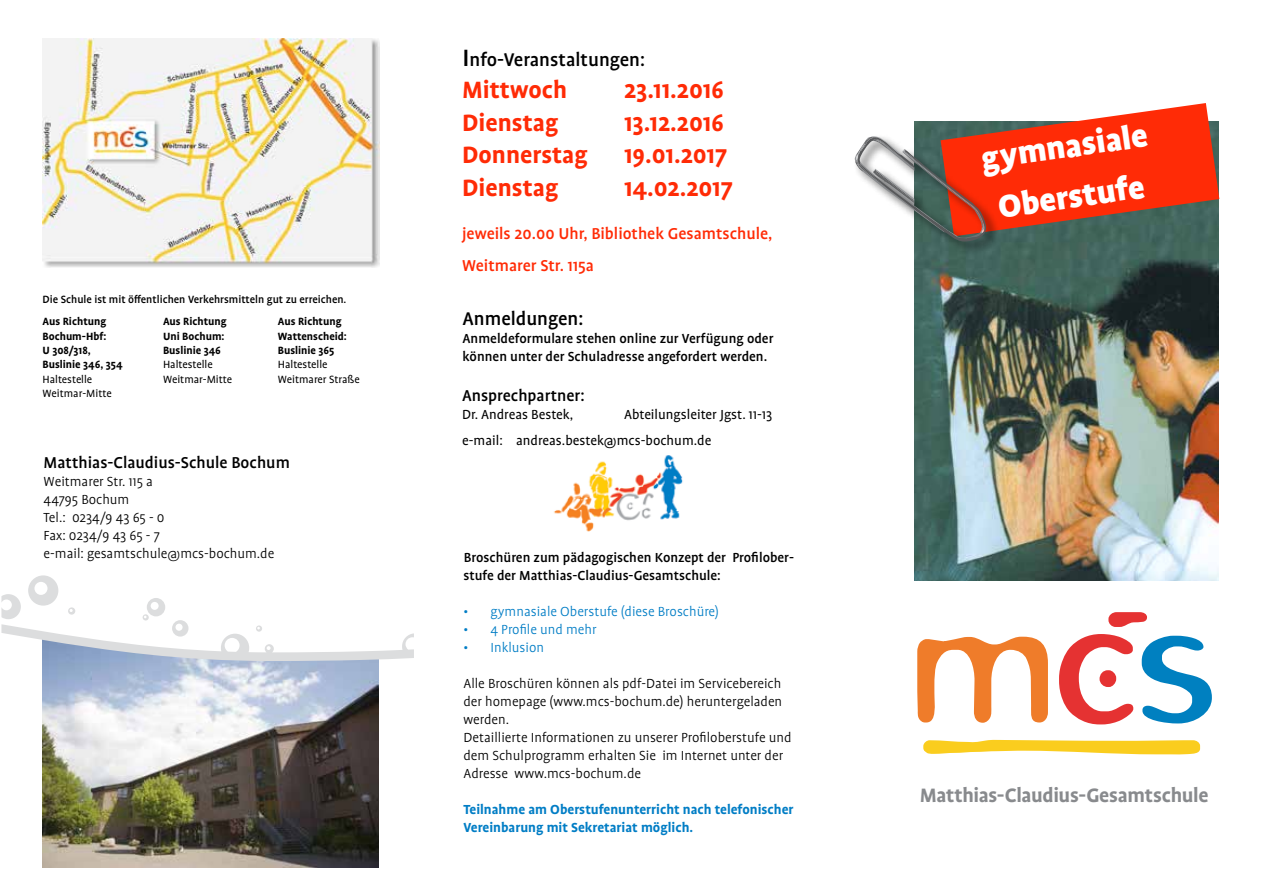
<style>
.page{position:relative;width:1263px;height:893px;background:#fff}
.page>*{position:absolute;margin:0;border:0;box-sizing:border-box;transform-origin:0 0}
.t1{font:900 36px/50.2px "Profile OT";color:#fff}
.t2{font:700 27px "Profile OT";color:#ff2b06}
.t3{font:700 22.2px "Profile OT";letter-spacing:-.015em;color:#888a8d}
.t4{font:500 21px "Profile OT";color:#000}
.t5{font:500 18px/32.4px "Profile OT";color:#ff2b06}
.t6{font:500 18px "Profile OT";color:#000}
.t7{font:300 15px/18px "Profile OT";color:#000}
.t8{font:500 15px/18px "Profile OT";color:#000}
.t9{font:700 15px/18px "Profile OT";color:#007dc5}
.t10{font:15px/25.8px "Profile OT";color:#000}
.t11{font:300 15px "Profile OT";color:#007dc5}
.t12{font:700 12px/14.4px "Profile OT";color:#000}
.t13{font:12px/14.4px "Profile OT";color:#000}
.t14{font:500 12px "Profile OT";color:#000}
.s1{font-size:27px}
</style>
<div class="page">
<svg style="left:1108px;top:612px;width:39px;height:15px"></svg>
<svg style="left:917px;top:637px;width:131px;height:86px"></svg>
<svg style="left:1142px;top:636px;width:70px;height:87px"></svg>
<svg style="left:1059px;top:634px;width:74px;height:90px"></svg>
<svg style="left:923px;top:739px;width:277px;height:15px"></svg>
<img style="left:914px;top:241px;width:304px;height:339px">
<div style="left:853px;top:134px;width:147px;height:121px;background:#000;opacity:.6"></div>
<svg style="left:854px;top:103px;width:365px;height:138px"></svg>
<img style="left:554px;top:455px;width:129px;height:77px">
<img style="left:43px;top:38px;width:336px;height:230px">
<img style="left:43px;top:661px;width:335px;height:207px">
<svg style="left:1px;top:575px;width:413px;height:86px"></svg>
<p class="t14" style="left:43px;top:293px;width:305px">Die Schule ist mit öffentlichen Verkehrsmitteln gut zu erreichen.</p>
<p class="t12" style="left:43px;top:315px;width:82px">Aus Richtung<br>Bochum-Hbf:<br>U 308/318,<br>Buslinie 346, 354</p>
<p class="t13" style="left:43px;top:373px;width:71px">Haltestelle<br>Weitmar-Mitte</p>
<p class="t12" style="left:163px;top:315px;width:65px">Aus Richtung<br>Uni Bochum:<br>Buslinie 346</p>
<p class="t13" style="left:163px;top:358px;width:71px">Haltestelle<br>Weitmar-Mitte</p>
<p class="t12" style="left:278px;top:315px;width:71px">Aus Richtung<br>Wattenscheid:<br>Buslinie 365</p>
<p class="t13" style="left:278px;top:358px;width:83px">Haltestelle<br>Weitmarer Straße</p>
<p class="t6" style="left:44px;top:453px;width:248px">Matthias-Claudius-Schule Bochum</p>
<p class="t7" style="left:44px;top:473px;width:232px">Weitmarer Str. 115 a<br>44795 Bochum<br>Tel.: 0234/9 43 65 - 0<br>Fax: 0234/9 43 65 - 7<br>e-mail: gesamtschule@mcs-bochum.de</p>
<h3 class="t4" style="left:462px;top:48px;width:184px"><span class="s1">I</span>nfo-Veranstaltungen:</h3>
<h2 class="t2" style="left:462px;top:76px;width:107px">Mittwoch</h2>
<h2 class="t2" style="left:624px;top:76px;width:101px">23.11.2016</h2>
<h2 class="t2" style="left:462px;top:108px;width:98px">Dienstag</h2>
<h2 class="t2" style="left:624px;top:108px;width:101px">13.12.2016</h2>
<h2 class="t2" style="left:462px;top:141px;width:127px">Donnerstag</h2>
<h2 class="t2" style="left:624px;top:141px;width:105px">19.01.2017</h2>
<h2 class="t2" style="left:462px;top:173px;width:98px">Dienstag</h2>
<h2 class="t2" style="left:624px;top:173px;width:110px">14.02.2017</h2>
<p class="t5" style="left:462px;top:218px;width:312px">jeweils 20.00 Uhr, Bibliothek Gesamtschule,<br>Weitmarer Str. 115a</p>
<h3 class="t4" style="left:462px;top:308px;width:122px">Anmeldungen:</h3>
<p class="t8" style="left:462px;top:331px;width:312px">Anmeldeformulare stehen online zur Verfügung oder können unter der Schuladresse angefordert werden.</p>
<p class="t6" style="left:462px;top:386px;width:124px">Ansprechpartner:</p>
<p class="t10" style="left:462px;top:402px;width:113px">Dr. Andreas Bestek,</p>
<p class="t10" style="left:462px;top:402px;width:312px;text-indent:162px">Abteilungsleiter Jgst. 11-13 e-mail: andreas.bestek@mcs-bochum.de</p>
<p class="t8" style="left:463px;top:549px;width:332px">Broschüren zum pädagogischen Konzept der Profilober&shy;stufe der Matthias-Claudius-Gesamtschule:</p>
<p class="t11" style="left:463px;top:603px;width:257px">• gymnasiale Oberstufe (diese Broschüre)</p>
<p class="t11" style="left:463px;top:621px;width:134px">• 4 Profile und mehr</p>
<p class="t11" style="left:463px;top:639px;width:82px">• Inklusion</p>
<p class="t7" style="left:463px;top:675px;width:329px">Alle Broschüren können als pdf-Datei im Servicebereich der homepage (www.mcs-bochum.de) heruntergeladen werden.<br>Detaillierte Informationen zu unserer Profiloberstufe und dem Schulprogramm erhalten Sie im Internet unter der Adresse www.mcs-bochum.de</p>
<p class="t9" style="left:463px;top:801px;width:331px">Teilnahme am Oberstufenunterricht nach telefonischer<br>Vereinbarung mit Sekretariat möglich.</p>
<h1 class="t1" style="left:978px;top:135px;width:169px;rotate:-8deg">gymnasiale<br>Oberstufe</h1>
<h3 class="t3" style="left:920px;top:783px;width:290px">Matthias-Claudius-Gesamtschule</h3>
</div>
